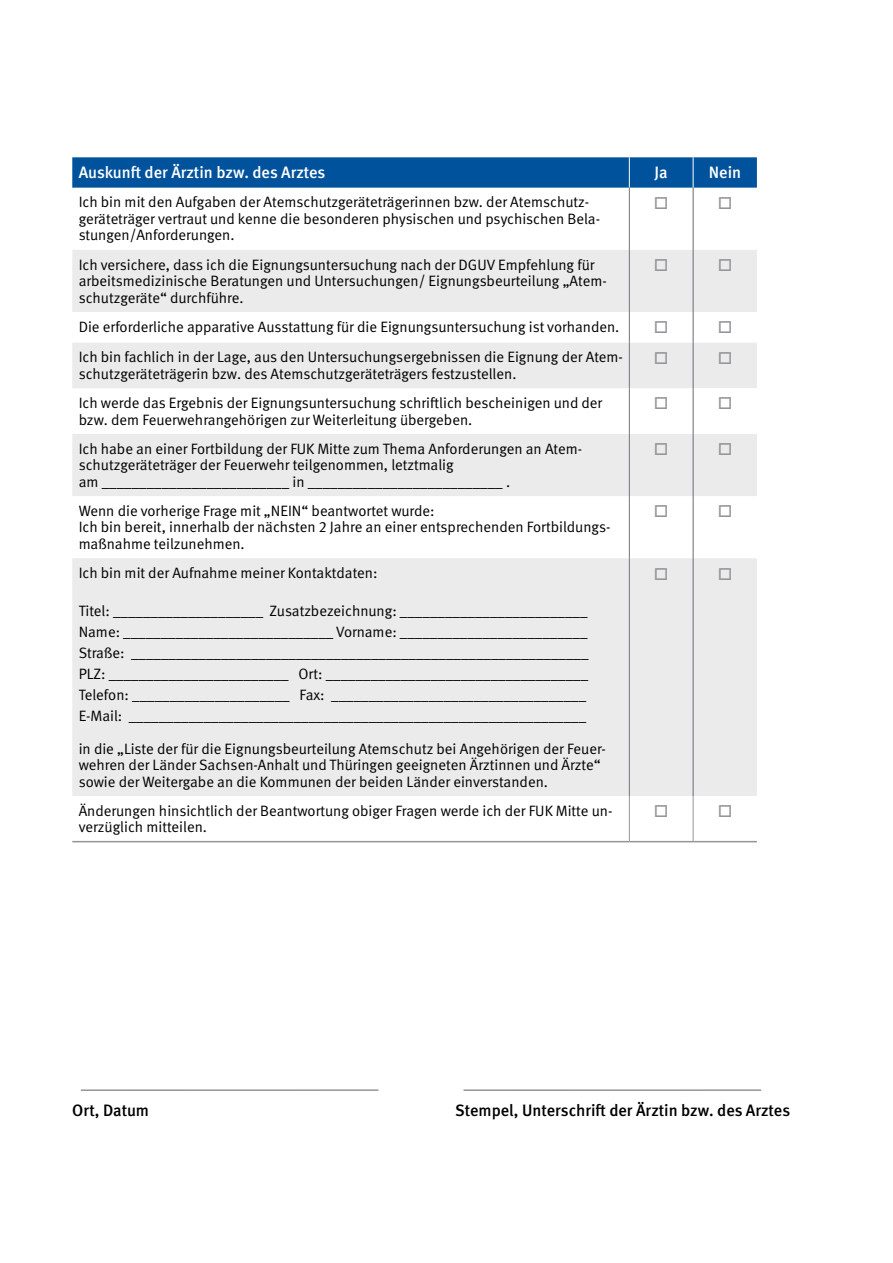
<style>
.page{position:relative;width:893px;height:1263px;background:#fff}
.page>*{position:absolute;margin:0;border:0;box-sizing:border-box;transform-origin:0 0}
.Drucknummer{font:500 16.5px "DGUV Meta";color:#000}
.Tabellenkopf{font:500 16.5px "DGUV Meta";color:#fff}
.Tabellen_normal{font:15px/16.5px "DGUV Meta";color:#000}
</style>
<div class="page">
<svg style="left:72px;top:157px;width:685px;height:31px;background:#06569e"></svg>
<svg style="left:72px;top:250px;width:685px;height:138px;fill:#ebebec"></svg>
<svg style="left:72px;top:388px;width:685px;height:453px;fill:#ebebec"></svg>
<hr style="left:629px;top:157px;width:1px;height:31px;background:#fff">
<hr style="left:693px;top:157px;width:1px;height:31px;background:#fff">
<hr style="left:629px;top:188px;width:1px;height:62px;background:#727576">
<hr style="left:629px;top:250px;width:1px;height:62px;background:#727576">
<hr style="left:629px;top:312px;width:1px;height:31px;background:#727576">
<hr style="left:629px;top:343px;width:1px;height:45px;background:#727576">
<hr style="left:629px;top:388px;width:1px;height:46px;background:#727576">
<hr style="left:629px;top:434px;width:1px;height:62px;background:#727576">
<hr style="left:629px;top:496px;width:1px;height:62px;background:#727576">
<hr style="left:629px;top:558px;width:1px;height:238px;background:#727576">
<hr style="left:693px;top:188px;width:1px;height:62px;background:#676a6c">
<hr style="left:693px;top:250px;width:1px;height:62px;background:#676a6c">
<hr style="left:693px;top:312px;width:1px;height:31px;background:#676a6c">
<hr style="left:693px;top:343px;width:1px;height:45px;background:#676a6c">
<hr style="left:693px;top:388px;width:1px;height:46px;background:#676a6c">
<hr style="left:693px;top:434px;width:1px;height:62px;background:#676a6c">
<hr style="left:693px;top:496px;width:1px;height:62px;background:#676a6c">
<hr style="left:693px;top:558px;width:1px;height:238px;background:#676a6c">
<hr style="left:629px;top:796px;width:1px;height:45px;background:#939598">
<hr style="left:693px;top:796px;width:1px;height:45px;background:#939598">
<hr style="left:72px;top:841px;width:557px;height:1px;background:#939598">
<hr style="left:629px;top:841px;width:64px;height:1px;background:#939598">
<hr style="left:693px;top:841px;width:64px;height:1px;background:#939598">
<hr style="left:81px;top:1089px;width:297px;height:2px;background:#939598">
<hr style="left:463px;top:1089px;width:298px;height:2px;background:#939598">
<svg style="left:655px;top:259px;width:12px;height:12px"></svg>
<svg style="left:719px;top:259px;width:12px;height:12px"></svg>
<svg style="left:655px;top:321px;width:12px;height:12px"></svg>
<svg style="left:719px;top:321px;width:12px;height:12px"></svg>
<svg style="left:655px;top:352px;width:12px;height:12px"></svg>
<svg style="left:719px;top:352px;width:12px;height:12px"></svg>
<svg style="left:655px;top:397px;width:12px;height:12px"></svg>
<svg style="left:719px;top:397px;width:12px;height:12px"></svg>
<svg style="left:655px;top:443px;width:12px;height:12px"></svg>
<svg style="left:719px;top:443px;width:12px;height:12px"></svg>
<svg style="left:655px;top:505px;width:12px;height:12px"></svg>
<svg style="left:719px;top:505px;width:12px;height:12px"></svg>
<svg style="left:655px;top:567px;width:12px;height:12px"></svg>
<svg style="left:719px;top:567px;width:12px;height:12px"></svg>
<svg style="left:655px;top:805px;width:12px;height:12px"></svg>
<svg style="left:719px;top:805px;width:12px;height:12px"></svg>
<p class="Tabellenkopf" style="left:79px;top:163px;width:248px">Auskunft der Ärztin bzw. des Arztes</p>
<p class="Tabellenkopf" style="left:655px;top:163px;width:15px">Ja</p>
<p class="Tabellenkopf" style="left:709px;top:163px;width:34px">Nein</p>
<p class="Tabellen_normal" style="left:79px;top:194px;width:523px">Ich bin mit den Aufgaben der Atemschutzgeräteträgerinnen bzw. der Atemschutz&shy;geräteträger vertraut und kenne die besonderen physischen und psychischen Bela&shy;stungen/Anforderungen.</p>
<p class="Tabellen_normal" style="left:79px;top:257px;width:530px">Ich versichere, dass ich die Eignungsuntersuchung nach der DGUV Empfehlung für arbeitsmedizinische Beratungen und Untersuchungen/ Eignungsbeurteilung „Atem&shy;schutzgeräte“ durchführe.</p>
<p class="Tabellen_normal" style="left:79px;top:319px;width:542px">Die erforderliche apparative Ausstattung für die Eignungsuntersuchung ist vorhanden.</p>
<p class="Tabellen_normal" style="left:79px;top:349px;width:546px">Ich bin fachlich in der Lage, aus den Untersuchungsergebnissen die Eignung der Atem&shy;schutzgeräteträgerin bzw. des Atemschutzgeräteträgers festzustellen.</p>
<p class="Tabellen_normal" style="left:79px;top:395px;width:525px">Ich werde das Ergebnis der Eignungsuntersuchung schriftlich bescheinigen und der bzw. dem Feuerwehrangehörigen zur Weiterleitung übergeben.</p>
<p class="Tabellen_normal" style="left:79px;top:441px;width:505px">Ich habe an einer Fortbildung der FUK Mitte zum Thema Anforderungen an Atem&shy;schutzgeräteträger der Feuerwehr teilgenommen, letztmalig</p>
<p class="Tabellen_normal" style="left:79px;top:474px;width:433px">am _________________________ in __________________________ .</p>
<p class="Tabellen_normal" style="left:79px;top:503px;width:358px">Wenn die vorherige Frage mit „NEIN“ beantwortet wurde:</p>
<p class="Tabellen_normal" style="left:79px;top:519px;width:533px">Ich bin bereit, innerhalb der nächsten 2 Jahre an einer entsprechenden Fortbildungs&shy;maßnahme teilzunehmen.</p>
<p class="Tabellen_normal" style="left:79px;top:565px;width:300px">Ich bin mit der Aufnahme meiner Kontaktdaten:</p>
<p class="Tabellen_normal" style="left:79px;top:602px;width:510px">Titel: ____________________ Zusatzbezeichnung: _________________________</p>
<p class="Tabellen_normal" style="left:79px;top:623px;width:510px">Name: ____________________________ Vorname: _________________________</p>
<p class="Tabellen_normal" style="left:79px;top:644px;width:511px">Straße: _____________________________________________________________</p>
<p class="Tabellen_normal" style="left:79px;top:665px;width:511px">PLZ: ________________________ Ort: ___________________________________</p>
<p class="Tabellen_normal" style="left:79px;top:686px;width:509px">Telefon: _____________________ Fax: __________________________________</p>
<p class="Tabellen_normal" style="left:79px;top:707px;width:509px">E-Mail: _____________________________________________________________</p>
<p class="Tabellen_normal" style="left:79px;top:740px;width:529px">in die „Liste der für die Eignungsbeurteilung Atemschutz bei Angehörigen der Feuer&shy;wehren der Länder Sachsen-Anhalt und Thüringen geeigneten Ärztinnen und Ärzte“</p>
<p class="Tabellen_normal" style="left:79px;top:773px;width:471px">sowie der Weitergabe an die Kommunen der beiden Länder einverstanden.</p>
<p class="Tabellen_normal" style="left:79px;top:803px;width:535px">Änderungen hinsichtlich der Beantwortung obiger Fragen werde ich der FUK Mitte un&shy;verzüglich mitteilen.</p>
<p class="Drucknummer" style="left:72px;top:1101px;width:78px">Ort, Datum</p>
<p class="Drucknummer" style="left:455px;top:1101px;width:337px">Stempel, Unterschrift der Ärztin bzw. des Arztes</p>
</div>
